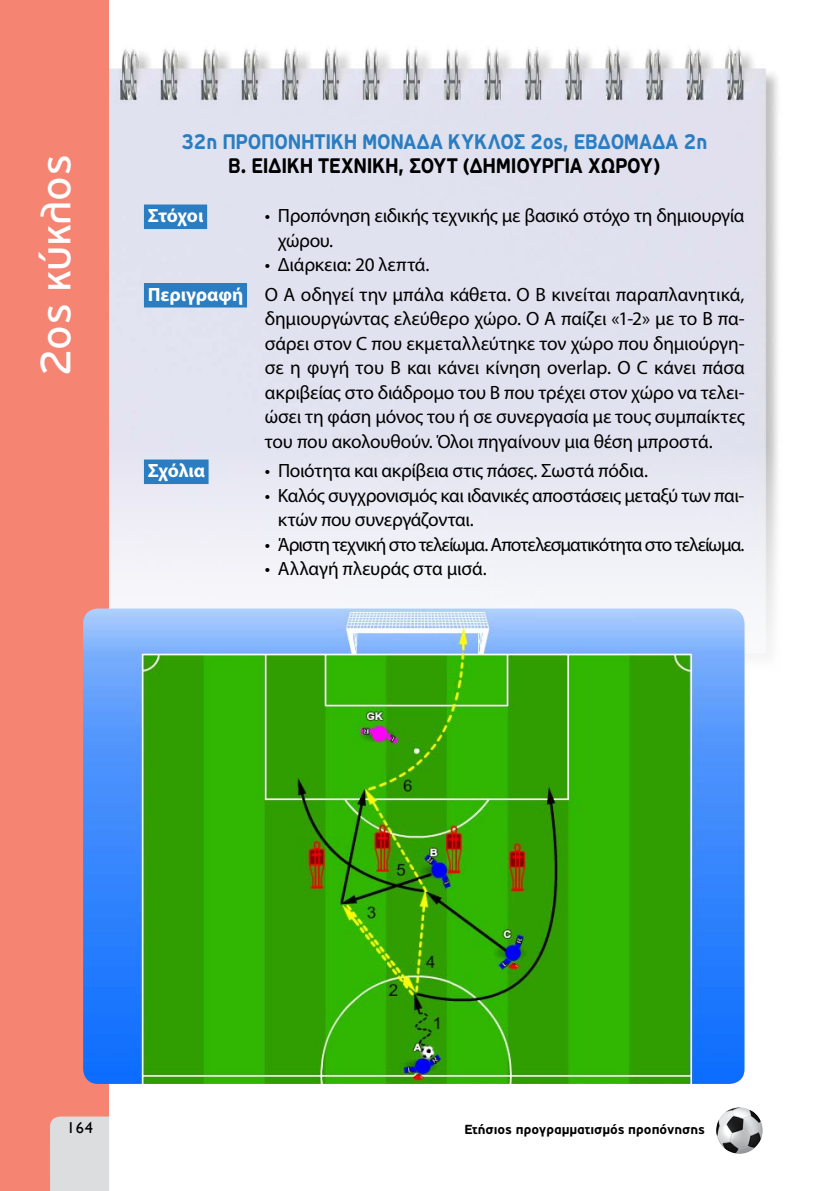
<style>
.page{position:relative;width:819px;height:1191px;background:#fff}
.page>*{position:absolute;margin:0;border:0;box-sizing:border-box;transform-origin:0 0}
.t1{font:45.5px "Myriad Pro";color:#fff}
.t2{font:42px "PF Traffic";color:#fff}
.t3{font:700 21px "PF Traffic";letter-spacing:-.005em;color:#2a7dc1;scale:.9 1}
.t4{font:700 21px "PF Traffic";letter-spacing:-.005em;color:#000;scale:.9 1}
.t5{font:19.25px/24.5px "Myriad Pro";letter-spacing:-.02em;color:#000}
.t6{font:19.25px "Myriad Pro";letter-spacing:-.05em;color:#000}
.t7{font:700 19.25px "Myriad Pro";letter-spacing:-.02em;color:#fff}
.t8{font:15.75px "Gill Sans";color:#000;scale:1.04 1}
.t9{font:700 13.12px "PF Traffic";color:#000}
.s1{font-weight:700;color:#fff}
</style>
<div class="page">
<img style="left:109px;top:47px;width:669px;height:747px">
<div style="left:0;top:0;width:109px;height:1191px;background:#f58473"></div>
<div style="left:144px;top:204px;width:63px;height:25px;background:#2a7dc1"></div>
<div style="left:144px;top:283px;width:103px;height:24px;background:#2a7dc1"></div>
<div style="left:144px;top:459px;width:64px;height:25px;background:#2a7dc1"></div>
<img style="left:83px;top:608px;width:661px;height:476px">
<div style="left:50px;top:1116px;width:59px;height:75px;background:#dcddde"></div>
<img style="left:716px;top:1107px;width:46px;height:46px;border-radius:23px">
<h1 class="t1" style="left:30px;top:261px;width:153px;rotate:-90deg">άσκηση</h1>
<h2 class="t2" style="left:31px;top:376px;width:224px;rotate:-90deg">2ος κύκλος</h2>
<p class="t3" style="left:181px;top:129px;width:479px">32η ΠΡΟΠΟΝΗΤΙΚΗ ΜΟΝΑΔΑ Κύκλος 2ος, εβδομάδα</p>
<p class="t3" style="left:683px;top:129px;width:28px">2η</p>
<p class="t4" style="left:228px;top:153px;width:283px">B. ΕΙΔΙΚΗ ΤΕΧΝΙΚΗ, ΣΟΥΤ (δημιουρ</p>
<p class="t4" style="left:553px;top:153px;width:120px">γία χώρου)</p>
<p class="t7" style="left:148px;top:205px;width:57px">Στόχοι</p>
<p class="t5" style="left:278px;top:203px;width:468px;text-indent:-13px">• Προπόνηση ειδικής τεχνικής με βασικό στόχο τη δημιουργία χώρου.</p>
<p class="t5" style="left:148px;top:250px;width:598px;line-height:29.4px;text-indent:117px">• Διάρκεια: 20 λεπτά.<br><span class="s1">Περιγραφή</span> Ο Α οδηγεί την μπάλα κάθετα. Ο Β κινείται παραπλανητικά,</p>
<p class="t5" style="left:265px;top:306px;width:481px;text-align:justify">δημιουργώντας ελεύθερο χώρο. Ο Α παίζει «1-2» με το Β πα&shy;σάρει στον C που εκμεταλλεύτηκε τον χώρο που δημιούργη&shy;σε η φυγή του Β και κάνει κίνηση overlap. O C κάνει πάσα ακριβείας στο διάδρομο του Β που τρέχει στον χώρο να τελει&shy;ώσει τη φάση μόνος του ή σε συνεργασία με τους συμπαίκτες του που ακολουθούν. Όλοι πηγαίνουν μια θέση μπροστά.</p>
<p class="t7" style="left:148px;top:460px;width:59px">Σχόλια</p>
<p class="t5" style="left:265px;top:458px;width:385px">• Ποιότητα και ακρίβεια στις πάσες. Σωστά πόδια.</p>
<p class="t5" style="left:278px;top:482px;width:468px;text-indent:-13px">• Καλός συγχρονισμός και ιδανικές αποστάσεις μεταξύ των παι&shy;κτών που συνεργάζονται.</p>
<p class="t6" style="left:265px;top:532px;width:481px">• Άριστη τεχνική στο τελείωμα. Αποτελεσματικότητα στο τελείωμα.</p>
<p class="t5" style="left:265px;top:556px;width:223px">• Αλλαγή πλευράς στα μισά.</p>
<p class="t8" style="left:67px;top:1118px;width:26px">164</p>
<p class="t9" style="left:464px;top:1121px;width:242px">Ετήσιος προγραμματισμός προπόνησης</p>
</div>
